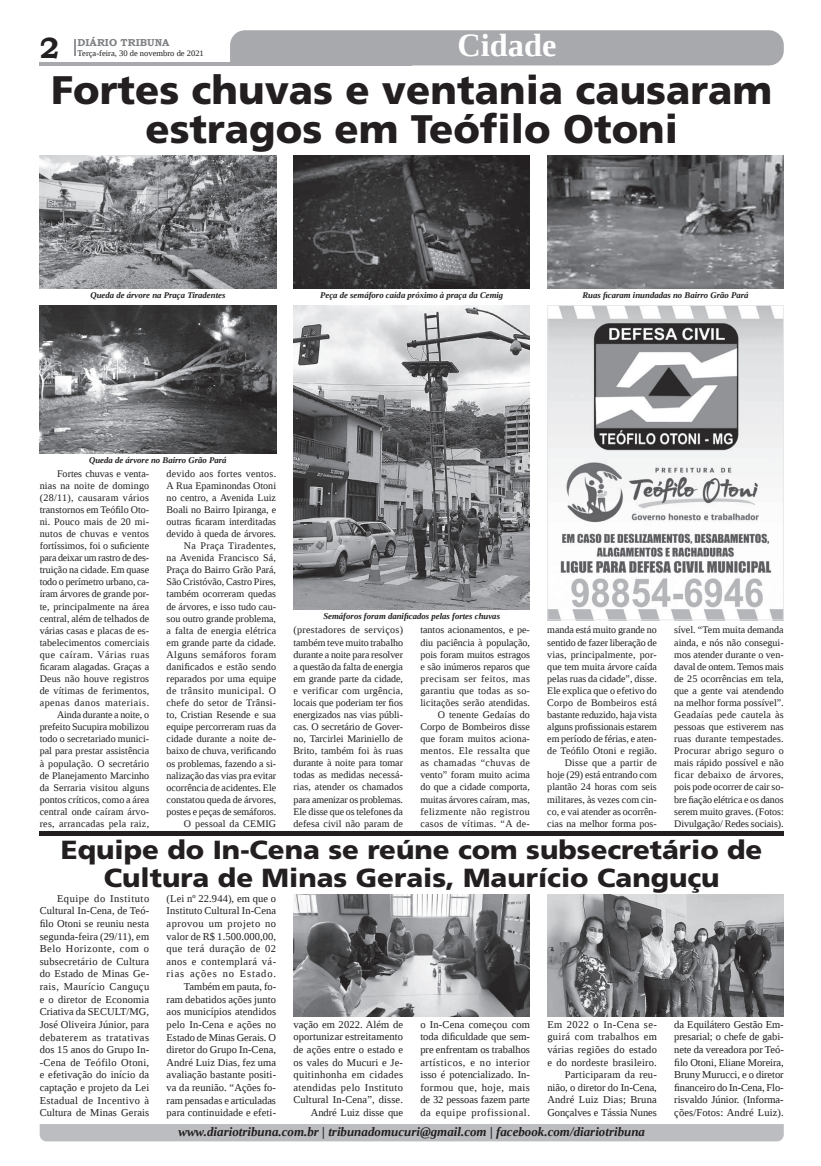
<style>
.page{position:relative;width:821px;height:1166px;background:#fff}
.page>*{position:absolute;margin:0;border:0;box-sizing:border-box;transform-origin:0 0}
.t1{font:900 39.81px/38.5px "Frutiger LT Std";color:#231f20;text-align:center}
.t2{font:700 32.38px "Liberation Serif";color:#fff}
.t3{font:700 29.31px "Bookman Old Style";color:#231f20}
.t4{font:900 26.16px/28.3px "Frutiger LT Std";color:#231f20;text-align:center;scale:1.05 1}
.t5{font:italic 700 12.95px "Liberation Serif";color:#231f20}
.t6{font:10.5px/12.6px "Liberation Serif";letter-spacing:.01em;color:#231f20;text-align:justify}
.t7{font:10.06px/12.1px "Liberation Serif";color:#231f20;text-align:right}
.t8{font:700 10.06px "Bookman Old Style";color:#808285}
.t9{font:italic 700 8.75px "Liberation Serif";color:#231f20}
.t10{font:8.4px "Liberation Serif";color:#231f20}
</style>
<div class="page">
<svg style="left:74px;top:39px;width:2px;height:17px"></svg>
<hr style="left:40px;top:62px;width:372px;height:3px;background:#a8a9ad">
<div style="left:230px;top:30px;width:554px;height:35px;background:#a8a9ad"></div>
<div style="left:40px;top:1124px;width:744px;height:17px;background:#bcbdc0"></div>
<img style="left:294px;top:895px;width:236px;height:121px">
<img style="left:547px;top:895px;width:237px;height:121px">
<img style="left:40px;top:155px;width:236px;height:133px">
<img style="left:294px;top:155px;width:236px;height:133px">
<img style="left:547px;top:155px;width:237px;height:133px">
<img style="left:294px;top:305px;width:236px;height:304px">
<img style="left:40px;top:305px;width:236px;height:149px">
<svg style="left:547px;top:305px;width:237px;height:315px"></svg>
<hr style="left:40px;top:832px;width:744px;height:4px;background:#231f20">
<h2 class="t2" style="left:457px;top:24px;width:100px">Cidade</h2>
<h1 class="t1" style="left:51px;top:71px;width:723px">Fortes chuvas e ventania causaram estragos em Teófilo Otoni</h1>
<p class="t8" style="left:78px;top:35px;width:93px">DIÁRIO TRIBUNA</p>
<h3 class="t3" style="left:40px;top:27px;width:21px">2</h3>
<p class="t10" style="left:78px;top:48px;width:128px">Terça-feira, 30 de novembro de 2021</p>
<p class="t9" style="left:90px;top:289px;width:137px">Queda de árvore na Praça Tiradentes</p>
<p class="t9" style="left:89px;top:454px;width:139px">Queda de árvore no Bairro Grão Pará</p>
<p class="t9" style="left:320px;top:289px;width:185px">Peça de semáforo caída próximo à praça da Cemig</p>
<p class="t9" style="left:582px;top:289px;width:168px">Ruas ficaram inundadas no Bairro Grão Pará</p>
<p class="t7" style="left:40px;top:467px;width:111px">Fortes chuvas e venta&shy;nias na noite de domingo (28/11), causaram vários transtornos em Teófilo Oto&shy;ni. Pouco mais de 20 mi&shy;nutos de chuvas e ventos fortíssimos, foi o suficiente para deixar um rastro de des&shy;truição na cidade. Em quase todo o perímetro urbano, ca&shy;íram árvores de grande por&shy;te, principalmente na área central, além de telhados de várias casas e placas de es&shy;tabelecimentos comerciais que caíram. Várias ruas ficaram alagadas. Graças a<br>Deus não houve registros de vítimas de ferimentos, apenas danos materiais.<br>Ainda durante a noite, o prefeito Sucupira mobilizou todo o secretariado munici&shy;pal para prestar assistência à população. O secretário de Planejamento Marcinho da Serraria visitou alguns pontos críticos, como a área central onde caíram árvo&shy;res, arrancadas pela raiz,</p>
<p class="t7" style="left:167px;top:467px;width:111px">devido aos fortes ventos.<br>A Rua Epaminondas Otoni no centro, a Avenida Luiz<br>Boali no Bairro Ipiranga, e outras ficaram interditadas devido à queda de árvores.<br>Na Praça Tiradentes,<br>na Avenida Francisco Sá,<br>Praça do Bairro Grão Pará,<br>São Cristóvão, Castro Pires, também ocorreram quedas de árvores, e isso tudo cau&shy;sou outro grande problema, a falta de energia elétrica em grande parte da cidade.<br>Alguns semáforos foram danificados e estão sendo reparados por uma equipe de trânsito municipal. O chefe do setor de Trânsi&shy;to, Cristian Resende e sua equipe percorreram ruas da cidade durante a noite de&shy;baixo de chuva, verificando os problemas, fazendo a si&shy;nalização das vias pra evitar ocorrência de acidentes. Ele constatou queda de árvores, postes e peças de semáforos.<br>O pessoal da CEMIG</p>
<h3 class="t4" style="left:61px;top:835px;width:670px">Equipe do In-Cena se reúne com subsecretário de<br>Cultura de Minas Gerais, Maurício Canguçu</h3>
<p class="t6" style="left:40px;top:892px;width:111px;text-indent:17px">Equipe do Instituto Cultural In-Cena, de Teó&shy;filo Otoni se reuniu nesta segunda-feira (29/11), em Belo Horizonte, com o subsecretário de Cultura do Estado de Minas Ge&shy;rais, Maurício Canguçu e o diretor de Economia Criativa da SECULT/MG, José Oliveira Júnior, para debaterem as tratativas dos 15 anos do Grupo In--Cena de Teófilo Otoni, e efetivação do início da captação e projeto da Lei Estadual de Incentivo à Cultura de Minas Gerais</p>
<p class="t6" style="left:167px;top:892px;width:111px;text-align:right">(Lei nº 22.944), em que o<br>Instituto Cultural In-Cena aprovou um projeto no valor de R$ 1.500.000,00, que terá duração de 02 anos e contemplará vá&shy;rias ações no Estado.<br>Também em pauta, fo&shy;ram debatidos ações junto aos municípios atendidos pelo In-Cena e ações no<br>Estado de Minas Gerais. O diretor do Grupo In-Cena,<br>André Luiz Dias, fez uma avaliação bastante positi&shy;va da reunião. “Ações fo&shy;ram pensadas e articuladas para continuidade e efeti-</p>
<p class="t9" style="left:323px;top:610px;width:178px">Semáforos foram danificados pelas fortes chuvas</p>
<p class="t7" style="left:294px;top:624px;width:111px;text-align:justify">(prestadores de serviços) também teve muito trabalho durante a noite para resolver a questão da falta de energia em grande parte da cidade, e verificar com urgência, locais que poderiam ter fios energizados nas vias públi&shy;cas. O secretário de Gover&shy;no, Tarcirlei Mariniello de Brito, também foi às ruas durante à noite para tomar todas as medidas necessá&shy;rias, atender os chamados para amenizar os problemas.<br>Ele disse que os telefones da defesa civil não param de</p>
<p class="t7" style="left:420px;top:624px;width:111px">tantos acionamentos, e pe&shy;diu paciência à população, pois foram muitos estragos e são inúmeros reparos que precisam ser feitos, mas garantiu que todas as so&shy;licitações serão atendidas.<br>O tenente Gedaías do<br>Corpo de Bombeiros disse que foram muitos aciona&shy;mentos. Ele ressalta que as chamadas “chuvas de vento” foram muito acima do que a cidade comporta, muitas árvores caíram, mas, felizmente não registrou casos de vítimas. “A de-</p>
<p class="t7" style="left:547px;top:624px;width:111px">manda está muito grande no sentido de fazer liberação de vias, principalmente, por&shy;que tem muita árvore caída pelas ruas da cidade”, disse.<br>Ele explica que o efetivo do<br>Corpo de Bombeiros está bastante reduzido, haja vista alguns profissionais estarem em período de férias, e aten&shy;de Teófilo Otoni e região.<br>Disse que a partir de hoje (29) está entrando com plantão 24 horas com seis militares, às vezes com cin&shy;co, e vai atender as ocorrên&shy;cias na melhor forma pos-</p>
<p class="t7" style="left:674px;top:624px;width:111px;text-align:justify">sível. “Tem muita demanda ainda, e nós não consegui&shy;mos atender durante o ven&shy;daval de ontem. Temos mais de 25 ocorrências em tela, que a gente vai atendendo na melhor forma possível”.<br>Geadaías pede cautela às pessoas que estiverem nas ruas durante tempestades.<br>Procurar abrigo seguro o mais rápido possível e não ficar debaixo de árvores, pois pode ocorrer de cair so&shy;bre fiação elétrica e os danos serem muito graves. (Fotos:<br>Divulgação/ Redes sociais).</p>
<p class="t6" style="left:294px;top:1018px;width:111px;text-align:right">vação em 2022. Além de oportunizar estreitamento de ações entre o estado e os vales do Mucuri e Je&shy;quitinhonha em cidades atendidas pelo Instituto<br>Cultural In-Cena”, disse.<br>André Luiz disse que</p>
<p class="t6" style="left:420px;top:1018px;width:111px">o In-Cena começou com toda dificuldade que sem&shy;pre enfrentam os trabalhos artísticos, e no interior isso é potencializado. In&shy;formou que, hoje, mais de 32 pessoas fazem parte da equipe profissional.</p>
<p class="t6" style="left:547px;top:1018px;width:111px;text-align:right">Em 2022 o In-Cena se&shy;guirá com trabalhos em várias regiões do estado e do nordeste brasileiro.<br>Participaram da reu&shy;nião, o diretor do In-Cena,<br>André Luiz Dias; Bruna<br>Gonçalves e Tássia Nunes</p>
<p class="t6" style="left:674px;top:1018px;width:111px">da Equilátero Gestão Em&shy;presarial; o chefe de gabi&shy;nete da vereadora por Teó&shy;filo Otoni, Eliane Moreira, Bruny Murucci, e o diretor financeiro do In-Cena, Flo&shy;risvaldo Júnior. (Informa&shy;ções/Fotos: André Luiz).</p>
<p class="t5" style="left:178px;top:1123px;width:468px">www.diariotribuna.com.br | tribunadomucuri@gmail.com | facebook.com/diariotribuna</p>
</div>
